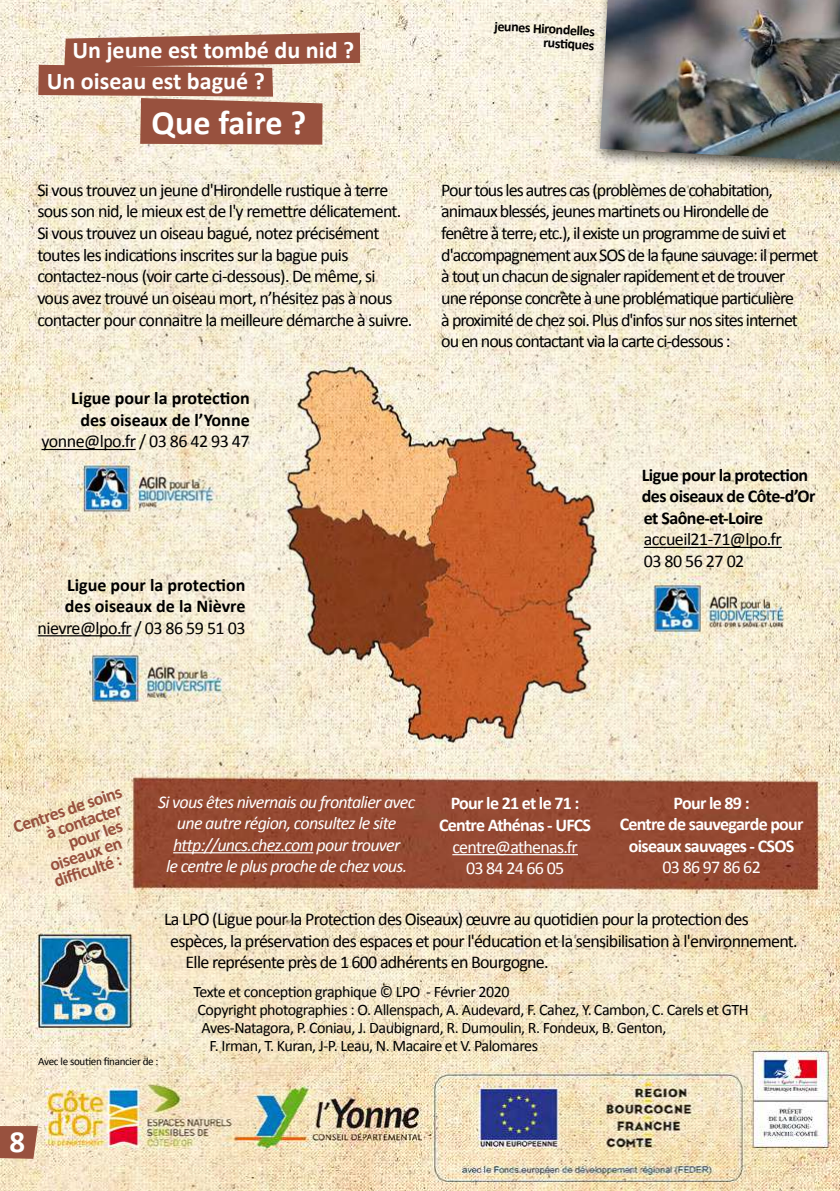
<style>
.page{position:relative;width:840px;height:1191px;background:#fff}
.page>*{position:absolute;margin:0;border:0;box-sizing:border-box;transform-origin:0 0}
.t1{font:700 34.2px "Calibri";color:#fff}
.t2{font:700 30.8px "Calibri";color:#fff}
.t3{font:700 24px "Calibri";color:#fff}
.t4{font:18px/21.6px "Calibri";letter-spacing:-.055em;color:#000}
.t5{font:18px "Calibri";letter-spacing:-.04em;color:#020000}
.t6{font:italic 18px/21.6px "Calibri";letter-spacing:-.04em;color:#fff;text-align:center}
.t7{font:700 18px/21.6px "Calibri";letter-spacing:-.04em;color:#fff;text-align:center}
.t8{font:700 18px/21.6px "Calibri";color:#000;text-align:center}
.t9{font:18px/21.6px "Calibri";letter-spacing:-.03em;color:#000}
.t10{font:700 18px/21.6px "Calibri";letter-spacing:-.03em;color:#000}
.t11{font:700 18px "Calibri";color:#98513e}
.t12{font:18px/21.6px "Calibri";letter-spacing:-.04em;color:#fff;text-align:center}
.t13{font:16px "Calibri";letter-spacing:-.03em;color:#000}
.t14{font:700 14px/14px "Calibri";color:#020000;text-align:right}
.t15{font:11px "Calibri";letter-spacing:-.03em;color:#000}
</style>
<div class="page">
<img style="left:0;top:0;width:839px;height:1191px">
<hr style="left:643px;top:547px;width:138px;height:1px;background:#000">
<hr style="left:452px;top:854px;width:125px;height:1px;background:#fff">
<hr style="left:173px;top:852px;width:140px;height:1px;background:#fff">
<hr style="left:42px;top:449px;width:93px;height:1px;background:#000">
<hr style="left:38px;top:635px;width:93px;height:1px;background:#000">
<svg style="left:38px;top:33px;width:322px;height:112px;background:#b88774"></svg>
<div style="left:591px;top:0;width:248px;height:178px;background:#000;opacity:.75"></div>
<img style="left:599px;top:0;width:240px;height:161px">
<svg style="left:0;top:1126px;width:38px;height:32px"></svg>
<h3 class="t3" style="left:72px;top:35px;width:283px">Un jeune est tombé du nid ?</h3>
<h3 class="t3" style="left:47px;top:65px;width:219px">Un oiseau est bagué ?</h3>
<h1 class="t1" style="left:151px;top:101px;width:156px">Que faire ?</h1>
<p class="t4" style="left:37px;top:179px;width:376px">Si vous trouvez un jeune d'Hirondelle rustique à terre sous son nid, le mieux est de l'y remettre délicatement.<br>Si vous trouvez un oiseau bagué, notez précisément toutes les indications inscrites sur la bague puis contactez-nous (voir carte ci-dessous). De même, si<br>vous avez trouvé un oiseau mort, n’hésitez pas à nous contacter pour connaitre la meilleure démarche à suivre.</p>
<p class="t8" style="left:71px;top:387px;width:180px">Ligue pour la protection des oiseaux de l’Yonne</p>
<p class="t9" style="left:42px;top:431px;width:209px">yonne@lpo.fr / 03 86 42 93 47</p>
<p class="t8" style="left:65px;top:574px;width:182px;text-align:left">Ligue pour la protection des oiseaux de la Nièvre</p>
<p class="t9" style="left:38px;top:617px;width:209px">nievre@lpo.fr / 03 86 59 51 03</p>
<p class="t14" style="left:494px;top:19px;width:102px;rotate:3deg">jeunes Hirondelles rusti ques</p>
<p class="t4" style="left:441px;top:179px;width:378px">Pour tous les autres cas (problèmes de cohabitation, animaux blessés, jeunes martinets ou Hirondelle de fenêtre à terre, etc.), il existe un programme de suivi et d'accompagnement aux SOS de la faune sauvage: il permet à tout un chacun de signaler rapidement et de trouver<br>une réponse concrète à une problématique particulière<br>à proximité de chez soi. Plus d'infos sur nos sites internet ou en nous contactant via la carte ci-dessous :</p>
<p class="t10" style="left:641px;top:464px;width:175px">Ligue pour la protection des oiseaux de Côte-d’Or et Saône-et-Loire</p>
<p class="t9" style="left:643px;top:528px;width:139px">accueil21-71@lpo.fr<br>03 80 56 27 02</p>
<p class="t11" style="left:10px;top:816px;width:115px;rotate:-18deg">Centres de soins</p>
<p class="t11" style="left:43px;top:822px;width:80px;rotate:-18deg">à contacter</p>
<p class="t11" style="left:65px;top:831px;width:58px;rotate:-18deg">pour les</p>
<p class="t11" style="left:47px;top:854px;width:77px;rotate:-18deg">oiseaux en</p>
<p class="t11" style="left:51px;top:870px;width:72px;rotate:-18deg">diffi culté :</p>
<p class="t6" style="left:158px;top:790px;width:258px">Si vous êtes nivernais ou frontalier avec une autre région, consultez le site http://uncs.chez.com pour trouver<br>le centre le plus proche de chez vous.</p>
<p class="t7" style="left:439px;top:792px;width:153px">Pour le 21 et le 71 :<br>Centre Athénas - UFCS</p>
<p class="t12" style="left:452px;top:836px;width:127px">centre@athenas.fr<br>03 84 24 66 05</p>
<p class="t7" style="left:619px;top:791px;width:185px">Pour le 89 :<br>Centre de sauvegarde pour oiseaux sauvages - CSOS</p>
<p class="t12" style="left:662px;top:856px;width:100px">03 86 97 86 62</p>
<p class="t5" style="left:164px;top:907px;width:586px">La LPO (Ligue pour la Protection des Oiseaux) œuvre au quotidien pour la protection des</p>
<p class="t5" style="left:170px;top:929px;width:628px">espèces, la préservation des espaces et pour l'éducation et la sensibilisation à l'environnement.</p>
<p class="t5" style="left:185px;top:951px;width:364px">Elle représente près de 1 600 adhérents en Bourgogne.</p>
<p class="t15" style="left:38px;top:1054px;width:122px">Avec le soutien financier de :</p>
<h2 class="t2" style="left:9px;top:1122px;width:17px">8</h2>
<p class="t13" style="left:193px;top:982px;width:317px">Texte et conception graphique © LPO - Février 2020</p>
<p class="t13" style="left:197px;top:1000px;width:552px">Copyright photographies : O. Allenspach, A. Audevard, F. Cahez, Y. Cambon, C. Carels et GTH</p>
<p class="t13" style="left:201px;top:1018px;width:466px">Aves-Natagora, P. Coniau, J. Daubignard, R. Dumoulin, R. Fondeux, B. Genton,</p>
<p class="t13" style="left:209px;top:1036px;width:330px">F. Irman, T. Kuran, J-P. Leau, N. Macaire et V. Palomares</p>
</div>
